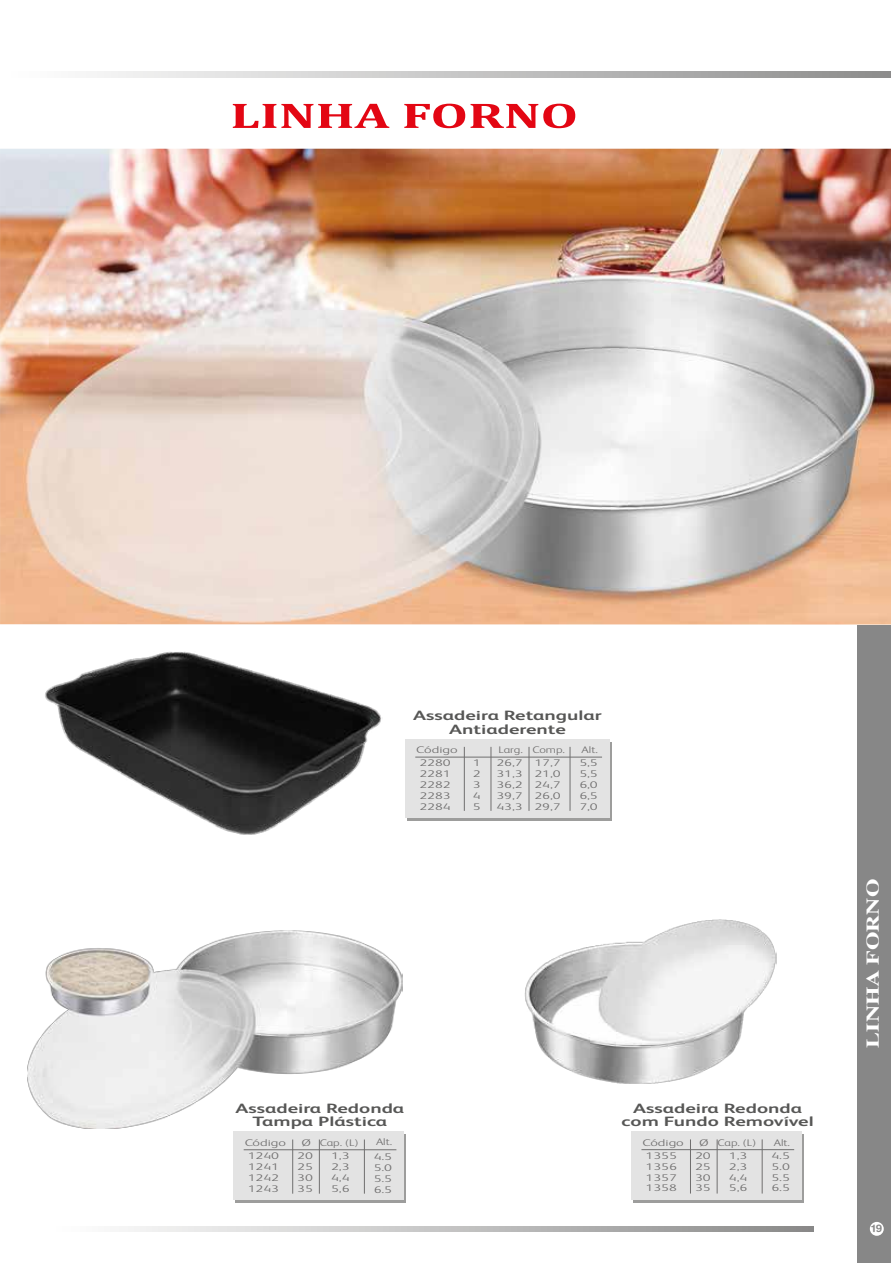
<style>
.page{position:relative;width:891px;height:1263px;background:#fff}
.page>*{position:absolute;margin:0;border:0;box-sizing:border-box;transform-origin:0 0}
.t1{font:700 36px "Cambria";color:#e30613;scale:1.5 1}
.t2{font:700 18px "Times";color:#fff;scale:1.32 1}
.t3{font:700 13.5px/13.5px "FS Albert";color:#575756;text-align:center;scale:1.5 1}
.t4{font:700 10.5px "Helvetica Rounded LT Std";color:#878787}
.t5{font:300 9.6px/10.8px "FS Albert";color:#706f6f;text-align:justify;scale:1.5 1}
.t6{font:300 9.6px/13.5px "FS Albert";color:#706f6f;scale:1.3 1}
</style>
<div class="page">
<div style="left:857px;top:625px;width:33px;height:638px;background:#878787"></div>
<svg style="left:97px;top:72px;width:793px;height:5px;background:#c1c1c1"></svg>
<svg style="left:128px;top:1226px;width:685px;height:5px;background:#bfbfbf"></svg>
<div style="left:869px;top:1222px;width:14px;height:14px;background:#fff;border-radius:50%"></div>
<img style="left:0;top:149px;width:890px;height:475px">
<svg style="left:407px;top:742px;width:204px;height:78px"></svg>
<div style="left:405px;top:739px;width:204px;height:79px;background:#e3e3e3"></div>
<hr style="left:415px;top:757px;width:187px;height:1px;background:#706f6f">
<hr style="left:490px;top:747px;width:1px;height:64px;background:#706f6f">
<hr style="left:528px;top:747px;width:1px;height:64px;background:#706f6f">
<hr style="left:569px;top:747px;width:1px;height:64px;background:#706f6f">
<hr style="left:464px;top:747px;width:1px;height:64px;background:#706f6f">
<div style="left:236px;top:1134px;width:170px;height:69px;background:#9d9d9c"></div>
<div style="left:234px;top:1132px;width:170px;height:68px;background:#e3e3e3"></div>
<hr style="left:244px;top:1149px;width:152px;height:1px;background:#706f6f">
<hr style="left:319px;top:1139px;width:1px;height:55px;background:#706f6f">
<hr style="left:364px;top:1139px;width:1px;height:55px;background:#706f6f">
<hr style="left:292px;top:1139px;width:1px;height:55px;background:#706f6f">
<svg style="left:633px;top:1134px;width:170px;height:69px"></svg>
<div style="left:631px;top:1132px;width:170px;height:68px;background:#e3e3e3"></div>
<hr style="left:641px;top:1149px;width:153px;height:1px;background:#706f6f">
<hr style="left:716px;top:1139px;width:1px;height:54px;background:#706f6f">
<hr style="left:761px;top:1139px;width:1px;height:54px;background:#706f6f">
<hr style="left:690px;top:1139px;width:1px;height:54px;background:#706f6f">
<img style="left:45px;top:651px;width:336px;height:184px">
<img style="left:524px;top:919px;width:252px;height:164px">
<img style="left:28px;top:930px;width:374px;height:198px">
<h1 class="t1" style="left:230px;top:90px;width:233px">LINHA FORNO</h1>
<h3 class="t3" style="left:413px;top:709px;width:127px">Assadeira Retangular<br>Antiaderente</h3>
<p class="t5" style="left:416px;top:744px;width:29px">Código</p>
<p class="t6" style="left:498px;top:743px;width:20px">Larg.</p>
<p class="t5" style="left:419px;top:758px;width:22px">2280<br>2281<br>2282<br>2283<br>2284</p>
<p class="t5" style="left:472px;top:758px;width:7px">1<br>2<br>3<br>4<br>5</p>
<p class="t5" style="left:496px;top:758px;width:19px">26,7<br>31,3<br>36,2<br>39,7<br>43,3</p>
<p class="t6" style="left:532px;top:743px;width:27px">Comp.<br>17,7</p>
<p class="t5" style="left:534px;top:768px;width:19px">21,0<br>24,7<br>26,0<br>29,7</p>
<p class="t6" style="left:579px;top:743px;width:16px">Alt.<br>5,5</p>
<p class="t5" style="left:579px;top:768px;width:14px">5,5<br>6,0<br>6,5<br>7,0</p>
<h3 class="t3" style="left:235px;top:1101px;width:114px">Assadeira Redonda<br>Tampa Plástica</h3>
<p class="t5" style="left:245px;top:1137px;width:29px">Código</p>
<p class="t5" style="left:301px;top:1137px;width:39px">Ø Cap. (L)</p>
<p class="t5" style="left:248px;top:1150px;width:22px">1240<br>1241<br>1242<br>1243</p>
<p class="t5" style="left:297px;top:1150px;width:12px">20<br>25<br>30<br>35</p>
<p class="t5" style="left:331px;top:1150px;width:14px">1,3<br>2,3<br>4,4<br>5,6</p>
<p class="t6" style="left:373px;top:1133px;width:16px;line-height:15.5px">Alt.<br>4.5</p>
<p class="t5" style="left:373px;top:1162px;width:14px">5.0<br>5.5<br>6.5</p>
<h3 class="t3" style="left:621px;top:1101px;width:130px">Assadeira Redonda com Fundo Removível</h3>
<p class="t5" style="left:642px;top:1137px;width:29px">Código</p>
<p class="t5" style="left:699px;top:1137px;width:39px">Ø Cap. (L)</p>
<p class="t5" style="left:645px;top:1150px;width:22px">1355<br>1356<br>1357<br>1358</p>
<p class="t5" style="left:695px;top:1150px;width:12px">20<br>25<br>30<br>35</p>
<p class="t5" style="left:728px;top:1150px;width:14px">1,3<br>2,3<br>4,4<br>5,6</p>
<p class="t6" style="left:771px;top:1135px;width:16px">Alt.<br>4.5</p>
<p class="t5" style="left:771px;top:1161px;width:14px">5.0<br>5.5<br>6.5</p>
<h2 class="t2" style="left:855px;top:1047px;width:129px;rotate:-90deg">LINHA FORNO</h2>
<p class="t4" style="left:871px;top:1222px;width:12px">19</p>
</div>
